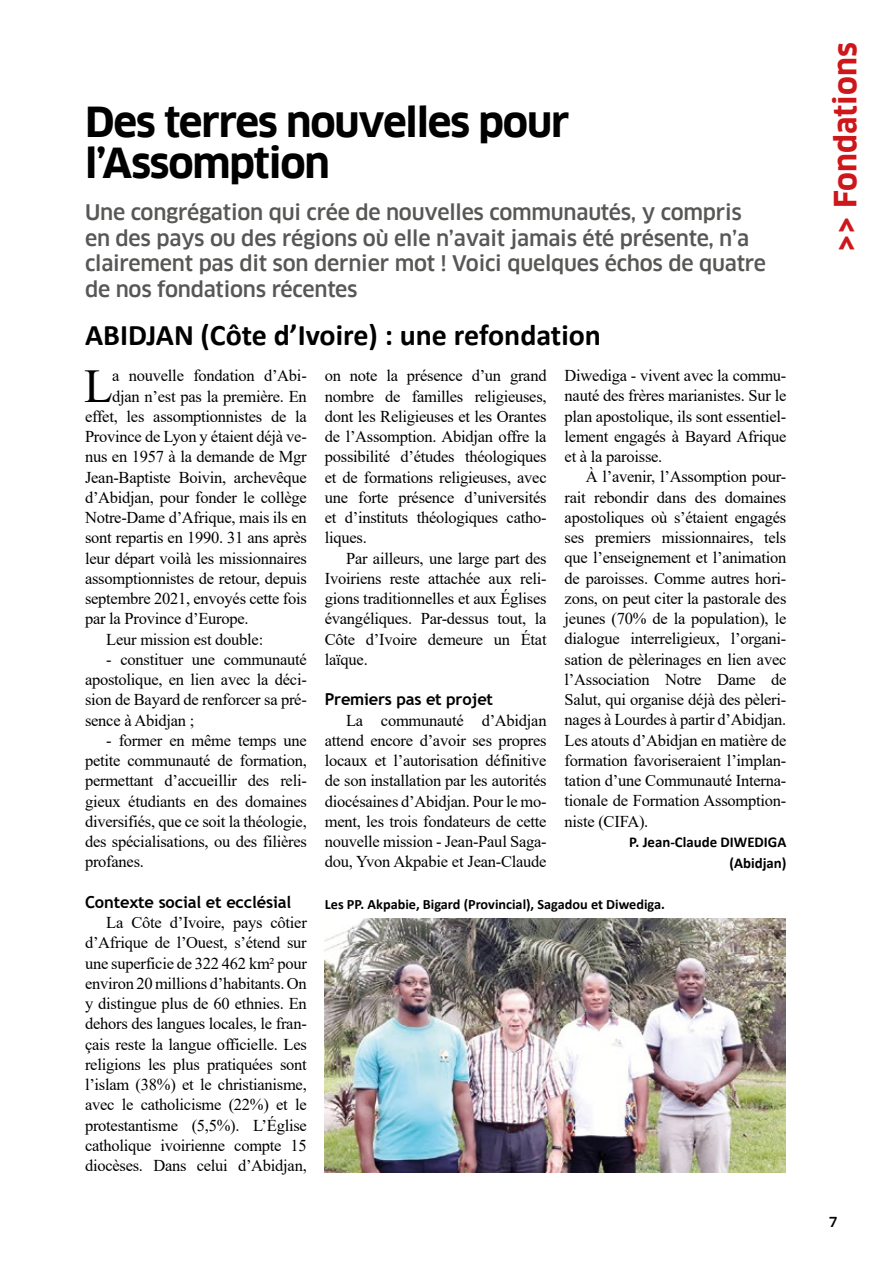
<style>
.page{position:relative;width:893px;height:1263px;background:#fff}
.page>*{position:absolute;margin:0;border:0;box-sizing:border-box;transform-origin:0 0}
.t1{font:47.1px "Times New Roman";color:#000}
.t2{font:700 40.5px/40.5px "Clan";letter-spacing:-.03em;color:#000}
.t3{font:700 30px "Calibri";color:#000}
.t4{font:700 30px "Clan";color:#cd171a}
.t5{font:500 21px/25.5px "Clan";letter-spacing:-.01em;color:#575756}
.t6{font:16.5px/20.2px "Times New Roman";letter-spacing:-.015em;color:#000;text-align:justify}
.t7{font:700 16.5px "Trebuchet MS";letter-spacing:-.01em;color:#000}
.t8{font:700 15px/20.2px "Calibri";color:#000;text-align:right}
.t9{font:700 14.25px "Calibri";color:#000}
.t10{font:500 13.5px "Clan";color:#000}
</style>
<div class="page">
<img style="left:325px;top:918px;width:460px;height:254px">
<h2 class="t2" style="left:85px;top:102px;width:486px">Des terres nouvelles pour l’Assomption</h2>
<p class="t5" style="left:85px;top:200px;width:682px">Une congrégation qui crée de nouvelles communautés, y compris en des pays ou des régions où elle n’avait jamais été présente, n’a clairement pas dit son dernier mot ! Voici quelques échos de quatre de nos fondations récentes</p>
<h3 class="t3" style="left:85px;top:314px;width:517px">ABIDJAN (Côte d’Ivoire) : une refondation</h3>
<h1 class="t1" style="left:84px;top:353px;width:30px">L</h1>
<p class="t6" style="left:112px;top:365px;width:196px">a nouvelle fondation d’Abi-</p>
<p class="t6" style="left:112px;top:385px;width:196px">djan n’est pas la première. En</p>
<p class="t6" style="left:85px;top:406px;width:223px">effet, les assomptionnistes de la</p>
<p class="t6" style="left:85px;top:426px;width:223px">Province de Lyon y étaient déjà ve-</p>
<p class="t6" style="left:85px;top:446px;width:223px">nus en 1957 à la demande de Mgr</p>
<p class="t6" style="left:85px;top:466px;width:223px">Jean-Baptiste Boivin, archevêque</p>
<p class="t6" style="left:85px;top:487px;width:223px">d’Abidjan, pour fonder le collège</p>
<p class="t6" style="left:85px;top:507px;width:223px">Notre-Dame d’Afrique, mais ils en</p>
<p class="t6" style="left:85px;top:527px;width:223px">sont repartis en 1990. 31 ans après</p>
<p class="t6" style="left:85px;top:547px;width:223px">leur départ voilà les missionnaires</p>
<p class="t6" style="left:85px;top:568px;width:223px">assomptionnistes de retour, depuis</p>
<p class="t6" style="left:85px;top:588px;width:223px">septembre 2021, envoyés cette fois</p>
<p class="t6" style="left:85px;top:608px;width:165px">par la Province d’Europe.</p>
<p class="t6" style="left:106px;top:628px;width:159px">Leur mission est double:</p>
<p class="t6" style="left:85px;top:649px;width:223px;text-indent:21px">- constituer une communauté apostolique, en lien avec la déci&shy;sion de Bayard de renforcer sa pré&shy;sence à Abidjan ;</p>
<p class="t6" style="left:85px;top:730px;width:223px;text-indent:21px">- former en même temps une petite communauté de formation, permettant d’accueillir des reli&shy;gieux étudiants en des domaines diversifiés, que ce soit la théologie, des spécialisations, ou des filières profanes.</p>
<p class="t7" style="left:85px;top:892px;width:208px">Contexte social et ecclésial</p>
<p class="t6" style="left:85px;top:912px;width:223px;text-indent:21px">La Côte d’Ivoire, pays côtier d’Afrique de l’Ouest, s’étend sur une superficie de 322 462 km² pour environ 20 millions d’habitants. On y distingue plus de 60 ethnies. En dehors des langues locales, le fran&shy;çais reste la langue officielle. Les religions les plus pratiquées sont l’islam (38%) et le christianisme, avec le catholicisme (22%) et le protestantisme (5,5%). L’Église catholique ivoirienne compte 15 diocèses. Dans celui d’Abidjan,</p>
<p class="t6" style="left:325px;top:365px;width:223px">on note la présence d’un grand nombre de familles religieuses, dont les Religieuses et les Orantes de l’Assomption. Abidjan offre la possibilité d’études théologiques et de formations religieuses, avec une forte présence d’universités et d’instituts théologiques catho&shy;liques.</p>
<p class="t6" style="left:325px;top:547px;width:223px;text-indent:21px">Par ailleurs, une large part des Ivoiriens reste attachée aux reli&shy;gions traditionnelles et aux Églises évangéliques. Par-dessus tout, la Côte d’Ivoire demeure un État laïque.</p>
<p class="t7" style="left:325px;top:689px;width:170px">Premiers pas et projet</p>
<p class="t6" style="left:325px;top:709px;width:223px;text-indent:21px">La communauté d’Abidjan attend encore d’avoir ses propres locaux et l’autorisation définitive de son installation par les autorités diocésaines d’Abidjan. Pour le mo&shy;ment, les trois fondateurs de cette nouvelle mission - Jean-Paul Saga&shy;dou, Yvon Akpabie et Jean-Claude</p>
<p class="t6" style="left:565px;top:365px;width:223px">Diwediga - vivent avec la commu&shy;nauté des frères marianistes. Sur le plan apostolique, ils sont essentiel&shy;lement engagés à Bayard Afrique et à la paroisse.</p>
<p class="t6" style="left:565px;top:466px;width:223px;text-indent:21px">À l’avenir, l’Assomption pour&shy;rait rebondir dans des domaines apostoliques où s’étaient engagés ses premiers missionnaires, tels que l’enseignement et l’animation de paroisses. Comme autres hori&shy;zons, on peut citer la pastorale des jeunes (70% de la population), le dialogue interreligieux, l’organi&shy;sation de pèlerinages en lien avec l’Association Notre Dame de Salut, qui organise déjà des pèleri&shy;nages à Lourdes à partir d’Abidjan.<br>Les atouts d’Abidjan en matière de formation favoriseraient l’implan&shy;tation d’une Communauté Interna&shy;tionale de Formation Assomption&shy;niste (CIFA).</p>
<p class="t8" style="left:629px;top:832px;width:159px">P. Jean-Claude DIWEDIGA (Abidjan)</p>
<p class="t9" style="left:325px;top:894px;width:342px">Les PP. Akpabie, Bigard (Provincial), Sagadou et Diwediga.</p>
<h3 class="t4" style="left:829px;top:252px;width:211px;rotate:-90deg">&gt;&gt; Fondations</h3>
<p class="t10" style="left:829px;top:1214px;width:10px">7</p>
</div>
